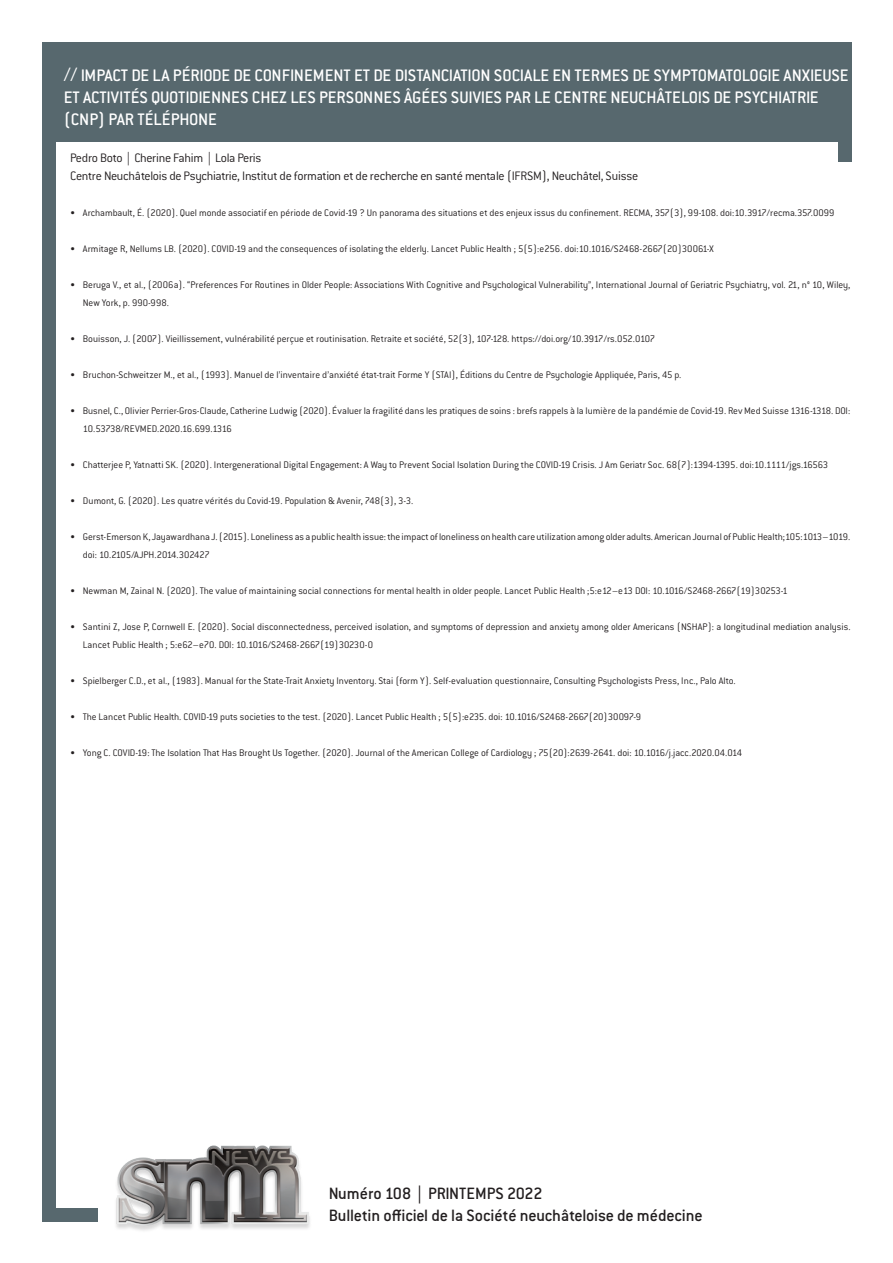
<style>
.page{position:relative;width:893px;height:1263px;background:#fff}
.page>*{position:absolute;margin:0;border:0;box-sizing:border-box;transform-origin:0 0}
.t1{font:500 18.3px/21.9px "Conduit ITC Std";color:#fff}
.t2{font:500 18px/21.6px "Conduit ITC Std";letter-spacing:-.01em;color:#231f20}
.t3{font:300 13.5px/18px "Conduit ITC Std";letter-spacing:-.025em;color:#231f20}
.t4{font:300 10.5px/18px "Conduit ITC Std";letter-spacing:-.005em;color:#231f20}
.s1{font-size:21.3px}
</style>
<div class="page">
<div style="left:43px;top:43px;width:807px;height:63px;background:#57686e"></div>
<div style="left:43px;top:43px;width:13px;height:1177px;background:#57686e"></div>
<div style="left:43px;top:1208px;width:55px;height:13px;background:#57686e"></div>
<img style="left:116px;top:1145px;width:194px;height:86px">
<div style="left:838px;top:43px;width:13px;height:119px;background:#57686e"></div>
<div style="left:43px;top:78px;width:807px;height:63px;background:#57686e"></div>
<h1 class="t1" style="left:64px;top:64px;width:786px"><span class="s1">//</span> IMPACT DE LA PÉRIODE DE CONFINEMENT ET DE DISTANCIATION SOCIALE EN TERMES DE SYMPTOMATOLOGIE ANXIEUSE<br>ET ACTIVITÉS QUOTIDIENNES CHEZ LES PERSONNES ÂGÉES SUIVIES PAR LE CENTRE NEUCHÂTELOIS DE PSYCHIATRIE (CNP) PAR TÉLÉPHONE</h1>
<p class="t3" style="left:70px;top:148px;width:570px">Pedro Boto | Cherine Fahim | Lola Peris<br>Centre Neuchâtelois de Psychiatrie, Institut de formation et de recherche en santé mentale (IFRSM), Neuchâtel, Suisse</p>
<p class="t4" style="left:70px;top:203px;width:766px">• Archambault, É. (2020). Quel monde associatif en période de Covid-19 ? Un panorama des situations et des enjeux issus du confinement. RECMA, 357(3), 99-108. doi:10.3917/recma.357.0099</p>
<p class="t4" style="left:70px;top:239px;width:645px">• Armitage R, Nellums LB. (2020). COVID-19 and the consequences of isolating the elderly. Lancet Public Health ; 5(5):e256. doi:10.1016/S2468-2667(20)30061-X</p>
<p class="t4" style="left:83px;top:275px;width:769px;text-indent:-13px">• Beruga V., et al., (2006a). “Preferences For Routines in Older People: Associations With Cognitive and Psychological Vulnerability”, International Journal of Geriatric Psychiatry, vol. 21, n° 10, Wiley,<br>New York, p. 990-998.</p>
<p class="t4" style="left:70px;top:329px;width:586px">• Bouisson, J. (2007). Vieillissement, vulnérabilité perçue et routinisation. Retraite et société, 52(3), 107-128. https://doi.org/10.3917/rs.052.0107</p>
<p class="t4" style="left:70px;top:365px;width:613px">• Bruchon-Schweitzer M., et al., (1993). Manuel de l’inventaire d’anxiété état-trait Forme Y (STAI), Éditions du Centre de Psychologie Appliquée, Paris, 45 p.</p>
<p class="t4" style="left:83px;top:401px;width:769px;text-indent:-13px">• Busnel, C., Olivier Perrier-Gros-Claude, Catherine Ludwig (2020). Évaluer la fragilité dans les pratiques de soins : brefs rappels à la lumière de la pandémie de Covid-19. Rev Med Suisse 1316-1318. DOI:<br>10.53738/REVMED.2020.16.699.1316</p>
<p class="t4" style="left:70px;top:455px;width:759px">• Chatterjee P, Yatnatti SK. (2020). Intergenerational Digital Engagement: A Way to Prevent Social Isolation During the COVID-19 Crisis. J Am Geriatr Soc. 68(7):1394-1395. doi:10.1111/jgs.16563</p>
<p class="t4" style="left:70px;top:491px;width:345px">• Dumont, G. (2020). Les quatre vérités du Covid-19. Population &amp; Avenir, 748(3), 3-3.</p>
<p class="t4" style="left:83px;top:527px;width:769px;text-indent:-13px">• Gerst-Emerson K, Jayawardhana J. (2015). Loneliness as a public health issue: the impact of loneliness on health care utilization among older adults. American Journal of Public Health;105:1013–1019. doi: 10.2105/AJPH.2014.302427</p>
<p class="t4" style="left:70px;top:581px;width:719px">• Newman M, Zainal N. (2020). The value of maintaining social connections for mental health in older people. Lancet Public Health ;5:e12–e13 DOI: 10.1016/S2468-2667(19)30253-1</p>
<p class="t4" style="left:83px;top:617px;width:769px;text-indent:-13px">• Santini Z, Jose P, Cornwell E. (2020). Social disconnectedness, perceived isolation, and symptoms of depression and anxiety among older Americans (NSHAP): a longitudinal mediation analysis.<br>Lancet Public Health ; 5:e62–e70. DOI: 10.1016/S2468-2667(19)30230-0</p>
<p class="t4" style="left:70px;top:671px;width:667px">• Spielberger C.D., et al., (1983). Manual for the State-Trait Anxiety Inventory. Stai (form Y). Self-evaluation questionnaire, Consulting Psychologists Press, Inc., Palo Alto.</p>
<p class="t4" style="left:70px;top:707px;width:572px">• The Lancet Public Health. COVID-19 puts societies to the test. (2020). Lancet Public Health ; 5(5):e235. doi: 10.1016/S2468-2667(20)30097-9</p>
<p class="t4" style="left:70px;top:743px;width:673px">• Yong C. COVID-19: The Isolation That Has Brought Us Together. (2020). Journal of the American College of Cardiology ; 75(20):2639-2641. doi: 10.1016/j.jacc.2020.04.014</p>
<h2 class="t2" style="left:329px;top:1182px;width:375px">Numéro 108 | PRINTEMPS 2022<br>Bulletin officiel de la Société neuchâteloise de médecine</h2>
</div>
